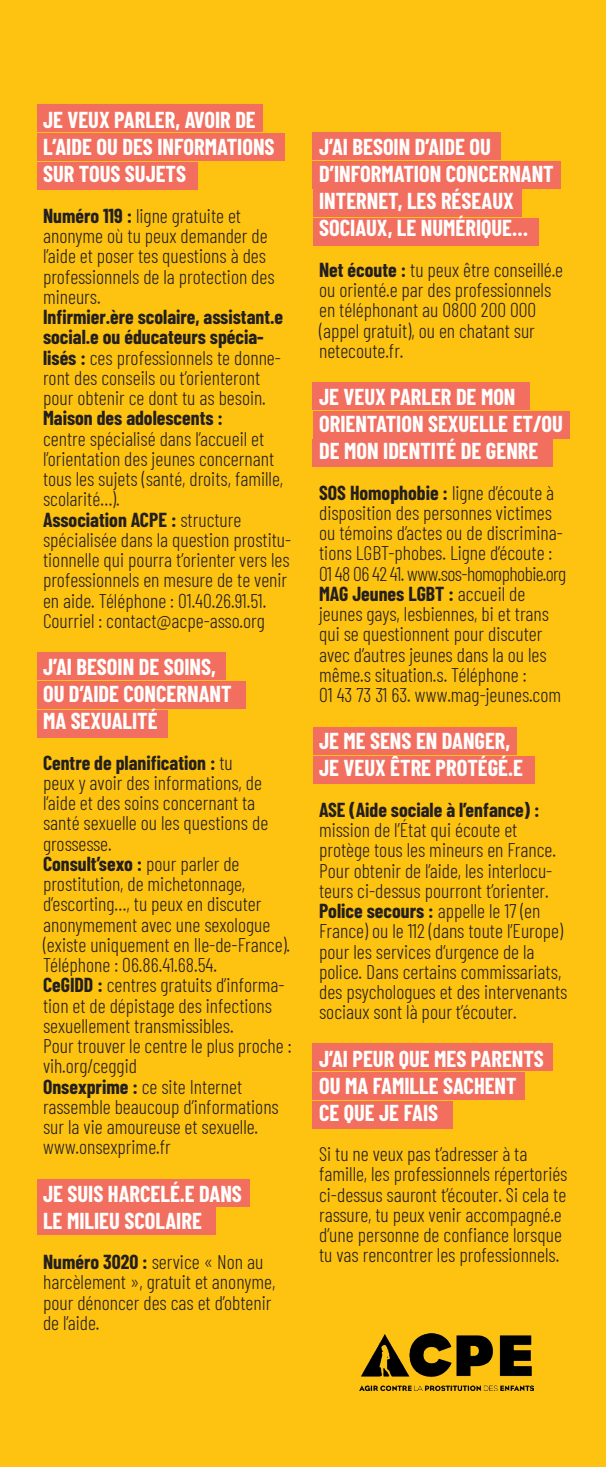
<style>
.page{position:relative;width:606px;height:1467px;background:#fec210}
.page>*{position:absolute;margin:0;border:0;box-sizing:border-box;transform-origin:0 0}
.t1{font:700 22.5px/27px "Barlow Condensed";color:#fff}
.t2{font:300 19.8px/20.2px "Barlow Condensed";color:#231f20}
.t3{font:700 19.8px "Barlow Condensed";color:#231f20}
.s1{font-weight:700}
</style>
<div class="page">
<div style="left:37px;top:105px;width:226px;height:27px;background:#f26f5f"></div>
<div style="left:37px;top:1179px;width:212px;height:27px;background:#f26f5f"></div>
<div style="left:37px;top:653px;width:189px;height:27px;background:#f26f5f"></div>
<div style="left:313px;top:1044px;width:240px;height:27px;background:#f26f5f"></div>
<div style="left:313px;top:728px;width:203px;height:27px;background:#f26f5f"></div>
<div style="left:313px;top:383px;width:217px;height:27px;background:#f26f5f"></div>
<div style="left:313px;top:133px;width:188px;height:27px;background:#f26f5f"></div>
<div style="left:37px;top:133px;width:247px;height:27px;background:#f26f5f"></div>
<div style="left:37px;top:1208px;width:179px;height:27px;background:#f26f5f"></div>
<div style="left:37px;top:681px;width:209px;height:27px;background:#f26f5f"></div>
<div style="left:313px;top:1072px;width:212px;height:27px;background:#f26f5f"></div>
<div style="left:313px;top:756px;width:221px;height:27px;background:#f26f5f"></div>
<div style="left:313px;top:411px;width:256px;height:27px;background:#f26f5f"></div>
<div style="left:313px;top:161px;width:248px;height:27px;background:#f26f5f"></div>
<div style="left:37px;top:162px;width:161px;height:27px;background:#f26f5f"></div>
<div style="left:37px;top:710px;width:131px;height:27px;background:#f26f5f"></div>
<div style="left:313px;top:1101px;width:140px;height:27px;background:#f26f5f"></div>
<div style="left:313px;top:440px;width:240px;height:27px;background:#f26f5f"></div>
<div style="left:313px;top:190px;width:209px;height:27px;background:#f26f5f"></div>
<div style="left:313px;top:218px;width:225px;height:27px;background:#f26f5f"></div>
<img style="left:360px;top:1333px;width:174px;height:58px">
<p class="t1" style="left:43px;top:105px;width:233px">JE VEUX PARLER, AVOIR DE<br>L’AIDE OU DES INFORMATIONS<br>SUR TOUS SUJETS</p>
<p class="t2" style="left:43px;top:204px;width:233px"><span class="s1">Numéro 119 :</span> ligne gratuite et anonyme où tu peux demander de l’aide et poser tes questions à des professionnels de la protection des mineurs.</p>
<p class="t2" style="left:43px;top:305px;width:242px"><span class="s1">Infirmier.ère scolaire, assistant.e social.e ou éducateurs spécia&shy;lisés :</span> ces professionnels te donne&shy;ront des conseils ou t’orienteront pour obtenir ce dont tu as besoin.</p>
<p class="t3" style="left:43px;top:404px;width:181px">Maison des adolescents :</p>
<p class="t2" style="left:43px;top:427px;width:250px">centre spécialisé dans l’accueil et l’orientation des jeunes concernant tous les sujets (santé, droits, famille, scolarité…).<br><span class="s1">Association ACPE :</span> structure spécialisée dans la question prostitu&shy;tionnelle qui pourra t’orienter vers les professionnels en mesure de te venir en aide. Téléphone : 01.40.26.91.51.<br>Courriel : contact@acpe-asso.org</p>
<p class="t1" style="left:43px;top:652px;width:190px">J’AI BESOIN DE SOINS,<br>OU D’AIDE CONCERNANT<br>MA SEXUALITÉ</p>
<p class="t2" style="left:43px;top:751px;width:250px"><span class="s1">Centre de planification :</span> tu<br>peux y avoir des informations, de l’aide et des soins concernant ta santé sexuelle ou les questions de grossesse.<br><span class="s1">Consult’sexo :</span> pour parler de prostitution, de michetonnage, d’escorting…, tu peux en discuter anonymement avec une sexologue (existe uniquement en Ile-de-France).<br>Téléphone : 06.86.41.68.54.<br><span class="s1">CeGIDD :</span> centres gratuits d’informa&shy;tion et de dépistage des infections sexuellement transmissibles.<br>Pour trouver le centre le plus proche : vih.org/ceggid<br><span class="s1">Onsexprime :</span> ce site Internet rassemble beaucoup d’informations sur la vie amoureuse et sexuelle. www.onsexprime.fr</p>
<p class="t1" style="left:43px;top:1179px;width:200px">JE SUIS HARCELÉ.E DANS<br>LE MILIEU SCOLAIRE</p>
<p class="t2" style="left:43px;top:1250px;width:234px"><span class="s1">Numéro 3020 :</span> service « Non au harcèlement », gratuit et anonyme, pour dénoncer des cas et d’obtenir de l’aide.</p>
<p class="t1" style="left:319px;top:132px;width:236px">J’AI BESOIN D’AIDE OU<br>D’INFORMATION CONCERNANT<br>INTERNET, LES RÉSEAUX<br>SOCIAUX, LE NUMÉRIQUE…</p>
<p class="t2" style="left:319px;top:258px;width:245px"><span class="s1">Net écoute :</span> tu peux être conseillé.e ou orienté.e par des professionnels en téléphonant au 0800 200 000 (appel gratuit), ou en chatant sur netecoute.fr.</p>
<p class="t1" style="left:319px;top:382px;width:245px">JE VEUX PARLER DE MON<br>ORIENTATION SEXUELLE ET/OU<br>DE MON IDENTITÉ DE GENRE</p>
<p class="t2" style="left:319px;top:481px;width:249px"><span class="s1">SOS Homophobie :</span> ligne d’écoute à disposition des personnes victimes ou témoins d’actes ou de discrimina&shy;tions LGBT-phobes. Ligne d’écoute :<br>01 48 06 42 41. www.sos-homophobie.org <span class="s1">MAG Jeunes LGBT :</span> accueil de jeunes gays, lesbiennes, bi et trans qui se questionnent pour discuter avec d’autres jeunes dans la ou les même.s situation.s. Téléphone :<br>01 43 73 31 63. www.mag-jeunes.com</p>
<p class="t1" style="left:319px;top:726px;width:205px">JE ME SENS EN DANGER,<br>JE VEUX ÊTRE PROTÉGÉ.E</p>
<p class="t3" style="left:319px;top:796px;width:222px">ASE (Aide sociale à l’enfance) :</p>
<p class="t2" style="left:319px;top:818px;width:250px">mission de l’État qui écoute et protège tous les mineurs en France.<br>Pour obtenir de l’aide, les interlocu&shy;teurs ci-dessus pourront t’orienter.<br><span class="s1">Police secours :</span> appelle le 17 (en France) ou le 112 (dans toute l’Europe) pour les services d’urgence de la police. Dans certains commissariats, des psychologues et des intervenants sociaux sont là pour t’écouter.</p>
<p class="t1" style="left:319px;top:1044px;width:226px">J’AI PEUR QUE MES PARENTS<br>OU MA FAMILLE SACHENT<br>CE QUE JE FAIS</p>
<p class="t2" style="left:319px;top:1142px;width:250px">Si tu ne veux pas t’adresser à ta famille, les professionnels répertoriés ci-dessus sauront t’écouter. Si cela te rassure, tu peux venir accompagné.e d’une personne de confiance lorsque tu vas rencontrer les professionnels.</p>
</div>
